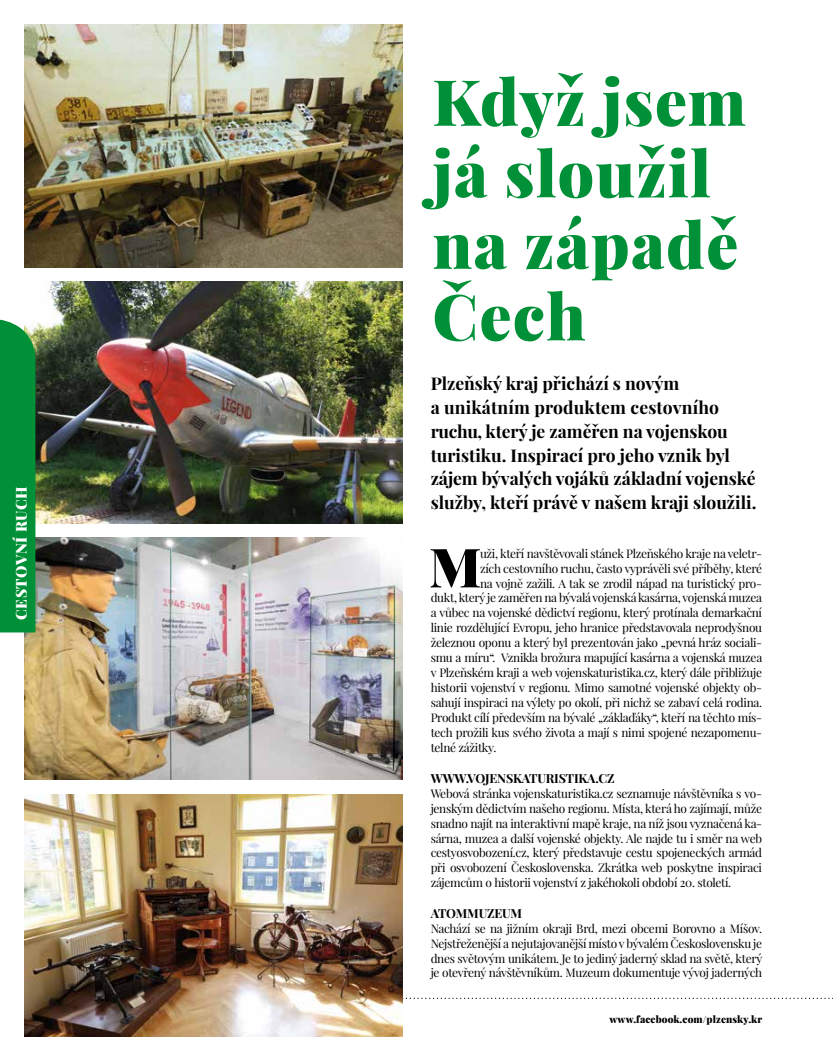
<style>
.page{position:relative;width:833px;height:1063px;background:#fff}
.page>*{position:absolute;margin:0;border:0;box-sizing:border-box;transform-origin:0 0}
.t1{font:900 63.75px/71.5px "Playfair Display";letter-spacing:.02em;color:#009037}
.t2{font:900 54.25px "Playfair Display";color:#000}
.t3{font:700 17.5px/23.8px "Playfair Display";color:#000}
.t4{font:900 15px "Playfair Display";letter-spacing:.035em;color:#fff}
.t5{font:700 12.5px "Playfair Display";letter-spacing:-.015em;color:#000}
.t6{font:11.88px/15px "Playfair Display";letter-spacing:-.025em;color:#000;text-align:justify}
.t7{font:900 10px "Playfair Display";letter-spacing:.01em;color:#000}
</style>
<div class="page">
<img style="left:25px;top:25px;width:377px;height:242px">
<img style="left:35px;top:281px;width:367px;height:243px">
<img style="left:25px;top:538px;width:377px;height:242px">
<svg style="left:402px;top:998px;width:431px;height:1px"></svg>
<div style="left:0;top:319px;width:35px;height:313px;background:#009037"></div>
<img style="left:25px;top:794px;width:377px;height:242px">
<p class="t4" style="left:12px;top:620px;width:135px;rotate:-90deg">CESTOVNÍ RUCH</p>
<h1 class="t1" style="left:432px;top:65px;width:315px">Když jsem já sloužil na západě<br>Čech</h1>
<h3 class="t3" style="left:431px;top:372px;width:327px">Plzeňský kraj přichází s novým<br>a unikátním produktem cestovního ruchu, který je zaměřen na vojenskou turistiku. Inspirací pro jeho vznik byl zájem bývalých vojáků základní vojenské služby, kteří právě v našem kraji sloužili.</h3>
<h2 class="t2" style="left:429px;top:532px;width:54px">M</h2>
<p class="t6" style="left:480px;top:545px;width:283px">uži, kteří navštěvovali stánek Plzeňského kraje na veletr-</p>
<p class="t6" style="left:480px;top:560px;width:284px">zích cestovního ruchu, často vyprávěli své příběhy, které</p>
<p class="t6" style="left:480px;top:575px;width:283px">na vojně zažili. A tak se zrodil nápad na turistický pro-</p>
<p class="t6" style="left:431px;top:590px;width:333px">dukt, který je zaměřen na bývalá vojenská kasárna, vojenská muzea</p>
<p class="t6" style="left:431px;top:605px;width:333px">a vůbec na vojenské dědictví regionu, který protínala demarkační</p>
<p class="t6" style="left:431px;top:620px;width:333px">linie rozdělující Evropu, jeho hranice představovala neprodyšnou</p>
<p class="t6" style="left:431px;top:635px;width:333px">železnou oponu a který byl prezentován jako „pevná hráz sociali-</p>
<p class="t6" style="left:431px;top:650px;width:333px">smu a míru“. Vznikla brožura mapující kasárna a vojenská muzea</p>
<p class="t6" style="left:431px;top:665px;width:333px">v Plzeňském kraji a web vojenskaturistika.cz, který dále přibližuje</p>
<p class="t6" style="left:431px;top:680px;width:333px">historii vojenství v regionu. Mimo samotné vojenské objekty ob-</p>
<p class="t6" style="left:431px;top:695px;width:333px">sahují inspiraci na výlety po okolí, při nichž se zabaví celá rodina.</p>
<p class="t6" style="left:431px;top:710px;width:333px">Produkt cílí především na bývalé „záklaďáky“, kteří na těchto mís-</p>
<p class="t6" style="left:431px;top:725px;width:333px">tech prožili kus svého života a mají s nimi spojené nezapomenu-</p>
<p class="t6" style="left:431px;top:740px;width:67px">telné zážitky.</p>
<p class="t5" style="left:431px;top:770px;width:185px">WWW.VOJENSKATURISTIKA.CZ</p>
<p class="t6" style="left:431px;top:785px;width:333px">Webová stránka vojenskaturistika.cz seznamuje návštěvníka s vo&shy;jenským dědictvím našeho regionu. Místa, která ho zajímají, může snadno najít na interaktivní mapě kraje, na níž jsou vyznačená ka&shy;sárna, muzea a další vojenské objekty. Ale najde tu i směr na web cestyosvobození.cz, který představuje cestu spojeneckých armád při osvobození Československa. Zkrátka web poskytne inspiraci zájemcům o historii vojenství z jakéhokoli období 20. století.</p>
<p class="t5" style="left:431px;top:905px;width:93px">ATOMMUZEUM</p>
<p class="t6" style="left:431px;top:920px;width:333px">Nachází se na jižním okraji Brd, mezi obcemi Borovno a Míšov.<br>Nejstřeženější a nejutajovanější místo v bývalém Československu je dnes světovým unikátem. Je to jediný jaderný sklad na světě, který je otevřený návštěvníkům. Muzeum dokumentuje vývoj jaderných</p>
<p class="t7" style="left:609px;top:1012px;width:154px">www.facebook.com/plzensky.kr</p>
</div>
